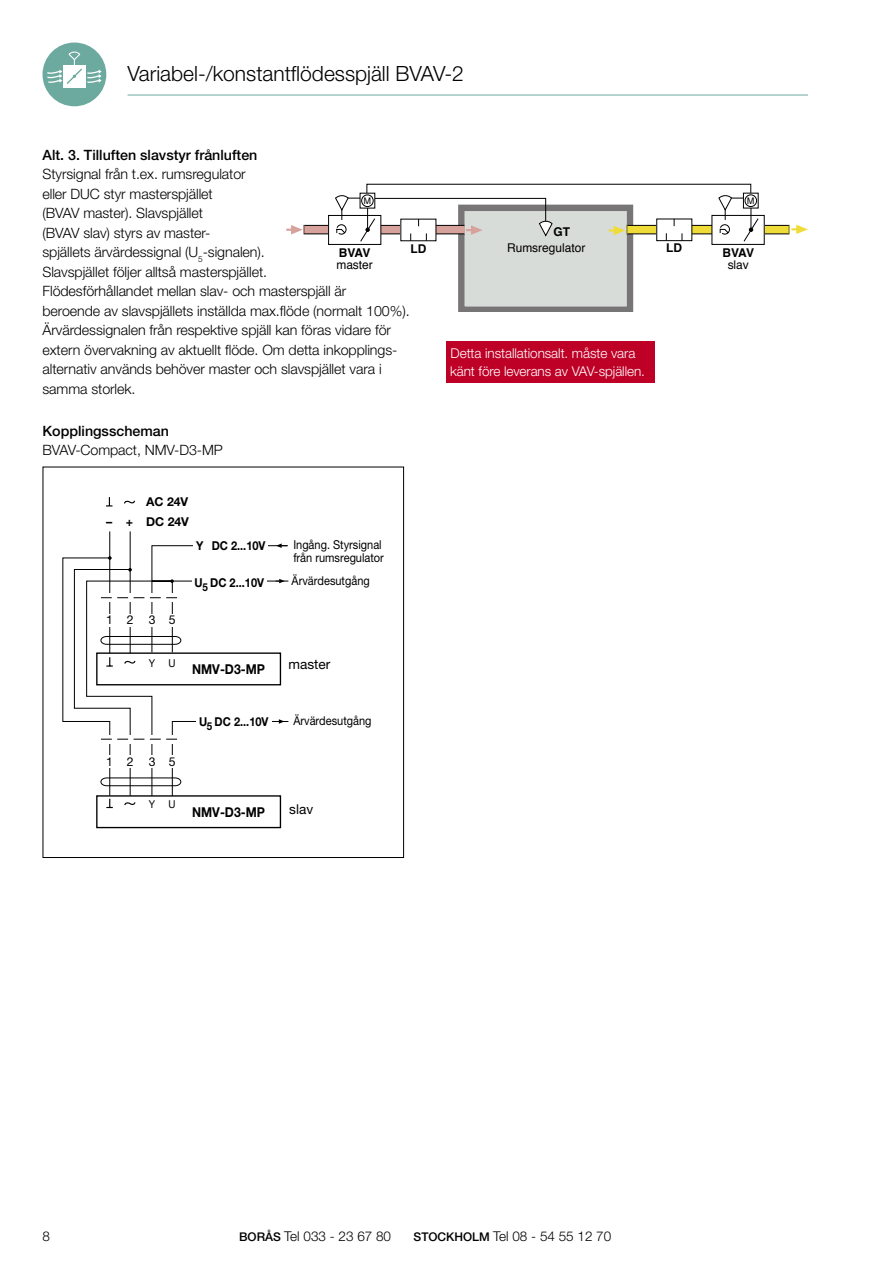
<style>
.page{position:relative;width:893px;height:1263px;background:#fff}
.page>*{position:absolute;margin:0;border:0;box-sizing:border-box;transform-origin:0 0}
.t1{font:300 21px "Helvetica Neue LT Std";color:#000}
.t2{font:300 14.25px/19.5px "Helvetica Neue LT Std";letter-spacing:-.005em;color:#000}
.t3{font:500 14.25px "Helvetica Neue LT Std";color:#000}
.t4{font:700 13.65px "Helvetica Neue LT Std";color:#000;scale:.9 1}
.t5{font:13.65px "Helvetica Neue LT Std";color:#000}
.t6{font:300 13.5px/18px "Helvetica Neue LT Std";letter-spacing:-.005em;color:#fff}
.t7{font:300 13.5px "Helvetica Neue LT Std";color:#000}
.t8{font:12.3px/13.6px "Helvetica Neue LT Std";color:#000;scale:.9 1}
.t9{font:700 12.3px "Helvetica Neue LT Std";color:#000;scale:.9 1}
.t10{font:700 12.3px "Helvetica Neue LT Std";color:#000}
.t11{font:12.3px "Helvetica Neue LT Std";color:#000}
.t12{font:12.15px "Helvetica";color:#000}
.t13{font:700 12.15px "Helvetica";color:#000}
.t14{font:10.95px "Helvetica Neue LT Std";color:#000;scale:.9 1}
.s1{font-weight:500;font-size:12px}
</style>
<div class="page">
<div style="left:43px;top:43px;width:63px;height:63px;background:#6ca99f;border-radius:50%"></div>
<div style="left:63px;top:65px;width:22px;height:22px;background:#fff"></div>
<svg style="left:47px;top:51px;width:54px;height:34px"></svg>
<hr style="left:128px;top:95px;width:680px;height:1px;background:#6ca99f">
<div style="left:446px;top:341px;width:209px;height:42px;background:#be0027"></div>
<div style="left:304px;top:225px;width:160px;height:9px;background:#d7a19c"></div>
<div style="left:304px;top:225px;width:161px;height:9px;border:1px solid #000"></div>
<div style="left:627px;top:225px;width:162px;height:9px;background:#efdc39"></div>
<div style="left:627px;top:225px;width:162px;height:9px;border:1px solid #000"></div>
<div style="left:329px;top:215px;width:52px;height:29px;background:#fff"></div>
<div style="left:328px;top:215px;width:53px;height:30px;border:1px solid #000"></div>
<div style="left:712px;top:215px;width:52px;height:29px;background:#fff"></div>
<svg style="left:286px;top:225px;width:19px;height:9px"></svg>
<svg style="left:789px;top:225px;width:19px;height:9px"></svg>
<div style="left:96px;top:795px;width:185px;height:33px;border:1px solid #000"></div>
<svg style="left:63px;top:557px;width:226px;height:239px"></svg>
<div style="left:104px;top:735px;width:73px;height:8px;background:#fff"></div>
<svg style="left:101px;top:739px;width:77px;height:1px"></svg>
<svg style="left:101px;top:777px;width:80px;height:9px"></svg>
<div style="left:106px;top:755px;width:69px;height:13px;background:#fff"></div>
<svg style="left:106px;top:798px;width:30px;height:11px"></svg>
<svg style="left:106px;top:497px;width:29px;height:10px"></svg>
<div style="left:196px;top:715px;width:76px;height:11px;background:#fff"></div>
<svg style="left:275px;top:719px;width:9px;height:5px"></svg>
<svg style="left:101px;top:531px;width:188px;height:136px"></svg>
<div style="left:43px;top:467px;width:361px;height:391px;border:1px solid #000"></div>
<svg style="left:335px;top:184px;width:424px;height:127px"></svg>
<h1 class="t1" style="left:128px;top:61px;width:338px">Variabel-/konstantflödesspjäll BVAV-2</h1>
<p class="t3" style="left:43px;top:146px;width:216px">Alt. 3. Tilluften slavstyr frånluften</p>
<p class="t2" style="left:43px;top:164px;width:369px">Styrsignal från t.ex. rumsregulator<br>eller DUC styr masterspjället<br>(BVAV master). Slavspjället<br>(BVAV slav) styrs av master-<br>spjällets ärvärdessignal (U<sub>5</sub>-signalen).<br>Slavspjället följer alltså masterspjället.<br>Flödesförhållandet mellan slav- och masterspjäll är<br>beroende av slavspjällets inställda max.flöde (normalt 100%).<br>Ärvärdessignalen från respektive spjäll kan föras vidare för extern övervakning av aktuellt flöde. Om detta inkopplings&shy;alternativ används behöver master och slavspjället vara i samma storlek.</p>
<p class="t13" style="left:410px;top:239px;width:17px">LD</p>
<p class="t13" style="left:339px;top:243px;width:33px">BVAV</p>
<p class="t12" style="left:336px;top:256px;width:38px">master</p>
<p class="t3" style="left:43px;top:422px;width:128px">Kopplingsscheman</p>
<p class="t2" style="left:43px;top:440px;width:182px">BVAV-Compact, NMV-D3-MP</p>
<p class="t10" style="left:146px;top:494px;width:44px">AC 24V</p>
<p class="t10" style="left:106px;top:514px;width:84px">– + DC 24V</p>
<p class="t9" style="left:196px;top:538px;width:79px">Y DC 2...10V</p>
<p class="t8" style="left:293px;top:537px;width:102px">Ingång. Styrsignal från rumsregulator</p>
<p class="t11" style="left:106px;top:612px;width:29px">1 2</p>
<p class="t11" style="left:149px;top:612px;width:28px">3 5</p>
<p class="t14" style="left:149px;top:656px;width:31px">Y U</p>
<p class="t11" style="left:106px;top:754px;width:29px">1 2</p>
<p class="t11" style="left:149px;top:754px;width:28px">3 5</p>
<p class="t14" style="left:149px;top:798px;width:31px">Y U</p>
<p class="t9" style="left:195px;top:575px;width:79px">U<sub>5</sub> DC 2...10V</p>
<p class="t8" style="left:292px;top:573px;width:88px">Ärvärdesutgång</p>
<p class="t4" style="left:192px;top:661px;width:83px">NMV-D3-MP</p>
<p class="t9" style="left:199px;top:714px;width:79px">U<sub>5</sub> DC 2...10V</p>
<p class="t5" style="left:289px;top:656px;width:43px">master</p>
<p class="t8" style="left:293px;top:713px;width:88px">Ärvärdesutgång</p>
<p class="t4" style="left:192px;top:804px;width:83px">NMV-D3-MP</p>
<p class="t5" style="left:289px;top:801px;width:25px">slav</p>
<p class="t13" style="left:553px;top:221px;width:18px">GT</p>
<p class="t12" style="left:507px;top:238px;width:80px">Rumsregulator</p>
<p class="t13" style="left:666px;top:238px;width:17px">LD</p>
<p class="t6" style="left:450px;top:344px;width:196px">Detta installationsalt. måste vara känt före leverans av VAV-spjällen.</p>
<p class="t13" style="left:723px;top:243px;width:33px">BVAV</p>
<p class="t12" style="left:728px;top:255px;width:23px">slav</p>
<p class="t7" style="left:43px;top:1228px;width:9px">8</p>
<p class="t7" style="left:239px;top:1228px;width:153px"><span class="s1">BORÅS</span> Tel 033 - 23 67 80</p>
<p class="t7" style="left:414px;top:1228px;width:199px"><span class="s1">STOCKHOLM</span> Tel 08 - 54 55 12 70</p>
</div>
